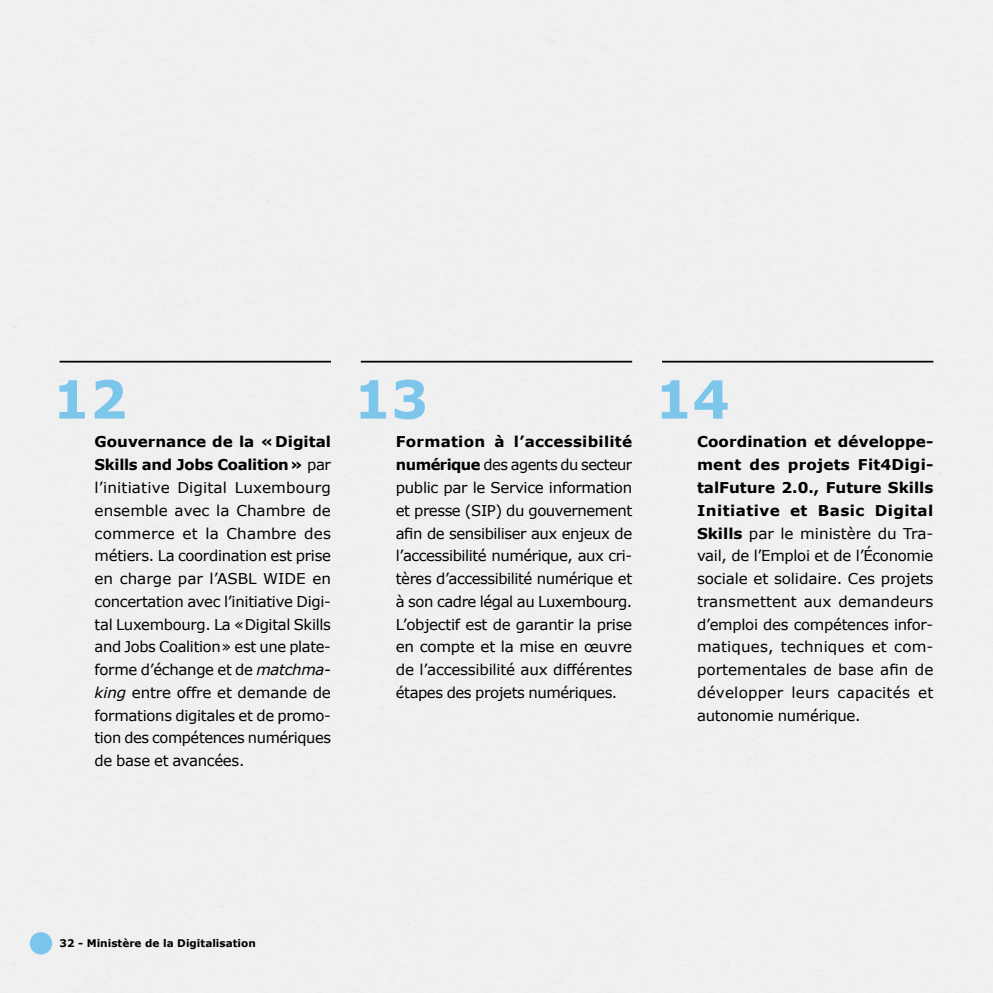
<style>
.page{position:relative;width:993px;height:993px;background:#fff}
.page>*{position:absolute;margin:0;border:0;box-sizing:border-box;transform-origin:0 0}
.H3-chiffres{font:700 52.5px "Verdana";color:#7dc6eb}
.Body{font:14.88px/22.8px "Verdana";letter-spacing:-.02em;color:#000;text-align:justify}
.t1{font:700 10.5px "Verdana";color:#000}
.s1{font-weight:700}
.s2{font-style:italic}
</style>
<div class="page">
<hr style="left:360px;top:360px;width:272px;height:2px;background:#000">
<hr style="left:60px;top:360px;width:271px;height:2px;background:#000">
<hr style="left:661px;top:360px;width:272px;height:2px;background:#000">
<div style="left:30px;top:931px;width:22px;height:23px;background:#7dc6eb;border-radius:50%"></div>
<h2 class="H3-chiffres" style="left:53px;top:365px;width:76px">12</h2>
<p class="Body" style="left:95px;top:431px;width:238px"><span class="s1">Gouvernance de la «Digital Skills and Jobs Coalition»</span> par l’initiative Digital Luxembourg ensemble avec la Chambre de commerce et la Chambre des métiers. La coordination est prise en charge par l’ASBL WIDE en concertation avec l’initiative Digi&shy;tal Luxembourg. La «Digital Skills and Jobs Coalition» est une plate&shy;forme d’échange et de <span class="s2">matchma&shy;king</span> entre offre et demande de formations digitales et de promo&shy;tion des compétences numériques de base et avancées.</p>
<h2 class="H3-chiffres" style="left:353px;top:365px;width:76px">13</h2>
<p class="Body" style="left:395px;top:431px;width:238px"><span class="s1">Formation à l’accessibilité numérique</span> des agents du secteur public par le Service information et presse (SIP) du gouvernement afin de sensibiliser aux enjeux de l’accessibilité numérique, aux cri&shy;tères d’accessibilité numérique et à son cadre légal au Luxembourg.<br>L’objectif est de garantir la prise en compte et la mise en œuvre de l’accessibilité aux différentes étapes des projets numériques.</p>
<h2 class="H3-chiffres" style="left:654px;top:365px;width:76px">14</h2>
<p class="Body" style="left:696px;top:431px;width:238px"><span class="s1">Coordination et développe&shy;ment des projets Fit4Digi&shy;talFuture 2.0., Future Skills Initiative et Basic Digital Skills</span> par le ministère du Tra&shy;vail, de l’Emploi et de l’Économie sociale et solidaire. Ces projets transmettent aux demandeurs d’emploi des compétences infor&shy;matiques, techniques et com&shy;portementales de base afin de développer leurs capacités et autonomie numérique.</p>
<p class="t1" style="left:60px;top:936px;width:198px">32 - Ministère de la Digitalisation</p>
</div>
